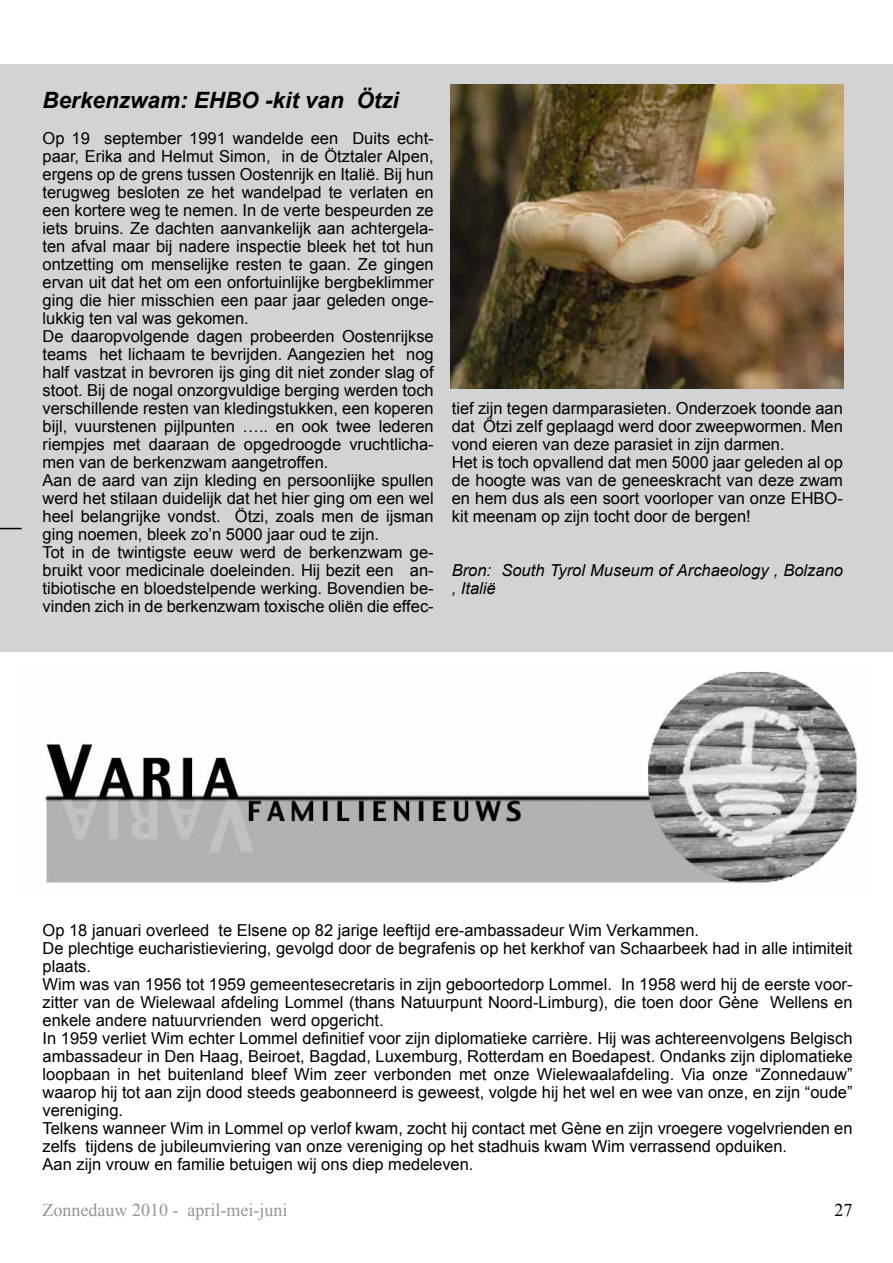
<style>
.page{position:relative;width:893px;height:1263px;background:#fff}
.page>*{position:absolute;margin:0;border:0;box-sizing:border-box;transform-origin:0 0}
.t1{font:italic 700 22.5px "Arial";color:#000}
.t2{font:18px "Times New Roman";color:#939598}
.t3{font:18px "Times New Roman";color:#000}
.t4{font:16.5px/18px "Arial";color:#000}
.t5{font:italic 16.5px/18px "Arial";color:#000}
</style>
<div class="page">
<img style="left:44px;top:671px;width:815px;height:212px">
<div style="left:0;top:64px;width:893px;height:587px;background:#d1d3d4"></div>
<img style="left:451px;top:84px;width:392px;height:304px">
<svg style="left:0;top:528px;width:22px;height:1px"></svg>
<h1 class="t1" style="left:43px;top:85px;width:358px">Berkenzwam: EHBO -kit van Ötzi</h1>
<p class="t4" style="left:43px;top:129px;width:393px">Op 19 september 1991 wandelde een Duits echt&shy;paar, Erika and Helmut Simon, in de Ötztaler Alpen, ergens op de grens tussen Oostenrijk en Italië. Bij hun terugweg besloten ze het wandelpad te verlaten en een kortere weg te nemen. In de verte bespeurden ze iets bruins. Ze dachten aanvankelijk aan achtergela&shy;ten afval maar bij nadere inspectie bleek het tot hun ontzetting om menselijke resten te gaan. Ze gingen ervan uit dat het om een onfortuinlijke bergbeklimmer ging die hier misschien een paar jaar geleden onge&shy;lukkig ten val was gekomen.<br>De daaropvolgende dagen probeerden Oostenrijkse teams het lichaam te bevrijden. Aangezien het nog half vastzat in bevroren ijs ging dit niet zonder slag of stoot. Bij de nogal onzorgvuldige berging werden toch verschillende resten van kledingstukken, een koperen bijl, vuurstenen pijlpunten ….. en ook twee lederen riempjes met daaraan de opgedroogde vruchtlicha&shy;men van de berkenzwam aangetroffen.<br>Aan de aard van zijn kleding en persoonlijke spullen werd het stilaan duidelijk dat het hier ging om een wel heel belangrijke vondst. Ötzi, zoals men de ijsman ging noemen, bleek zo’n 5000 jaar oud te zijn.<br>Tot in de twintigste eeuw werd de berkenzwam ge&shy;bruikt voor medicinale doeleinden. Hij bezit een an&shy;tibiotische en bloedstelpende werking. Bovendien be&shy;vinden zich in de berkenzwam toxische oliën die effec-</p>
<p class="t4" style="left:452px;top:399px;width:393px">tief zijn tegen darmparasieten. Onderzoek toonde aan dat Ötzi zelf geplaagd werd door zweepwormen. Men vond eieren van deze parasiet in zijn darmen.<br>Het is toch opvallend dat men 5000 jaar geleden al op de hoogte was van de geneeskracht van deze zwam en hem dus als een soort voorloper van onze EHBO&shy;kit meenam op zijn tocht door de bergen!</p>
<p class="t5" style="left:452px;top:561px;width:393px">Bron: South Tyrol Museum of Archaeology , Bolzano , Italië</p>
<p class="t4" style="left:43px;top:921px;width:812px">Op 18 januari overleed te Elsene op 82 jarige leeftijd ere-ambassadeur Wim Verkammen.<br>De plechtige eucharistieviering, gevolgd door de begrafenis op het kerkhof van Schaarbeek had in alle intimiteit plaats.<br>Wim was van 1956 tot 1959 gemeentesecretaris in zijn geboortedorp Lommel. In 1958 werd hij de eerste voor&shy;zitter van de Wielewaal afdeling Lommel (thans Natuurpunt Noord-Limburg), die toen door Gène Wellens en enkele andere natuurvrienden werd opgericht.<br>In 1959 verliet Wim echter Lommel definitief voor zijn diplomatieke carrière. Hij was achtereenvolgens Belgisch ambassadeur in Den Haag, Beiroet, Bagdad, Luxemburg, Rotterdam en Boedapest. Ondanks zijn diplomatieke loopbaan in het buitenland bleef Wim zeer verbonden met onze Wielewaalafdeling. Via onze “Zonnedauw” waarop hij tot aan zijn dood steeds geabonneerd is geweest, volgde hij het wel en wee van onze, en zijn “oude” vereniging.<br>Telkens wanneer Wim in Lommel op verlof kwam, zocht hij contact met Gène en zijn vroegere vogelvrienden en zelfs tijdens de jubileumviering van onze vereniging op het stadhuis kwam Wim verrassend opduiken.<br>Aan zijn vrouw en familie betuigen wij ons diep medeleven.</p>
<p class="t2" style="left:43px;top:1198px;width:246px">Zonnedauw 2010 - april-mei-juni</p>
<p class="t3" style="left:835px;top:1198px;width:19px">27</p>
</div>
